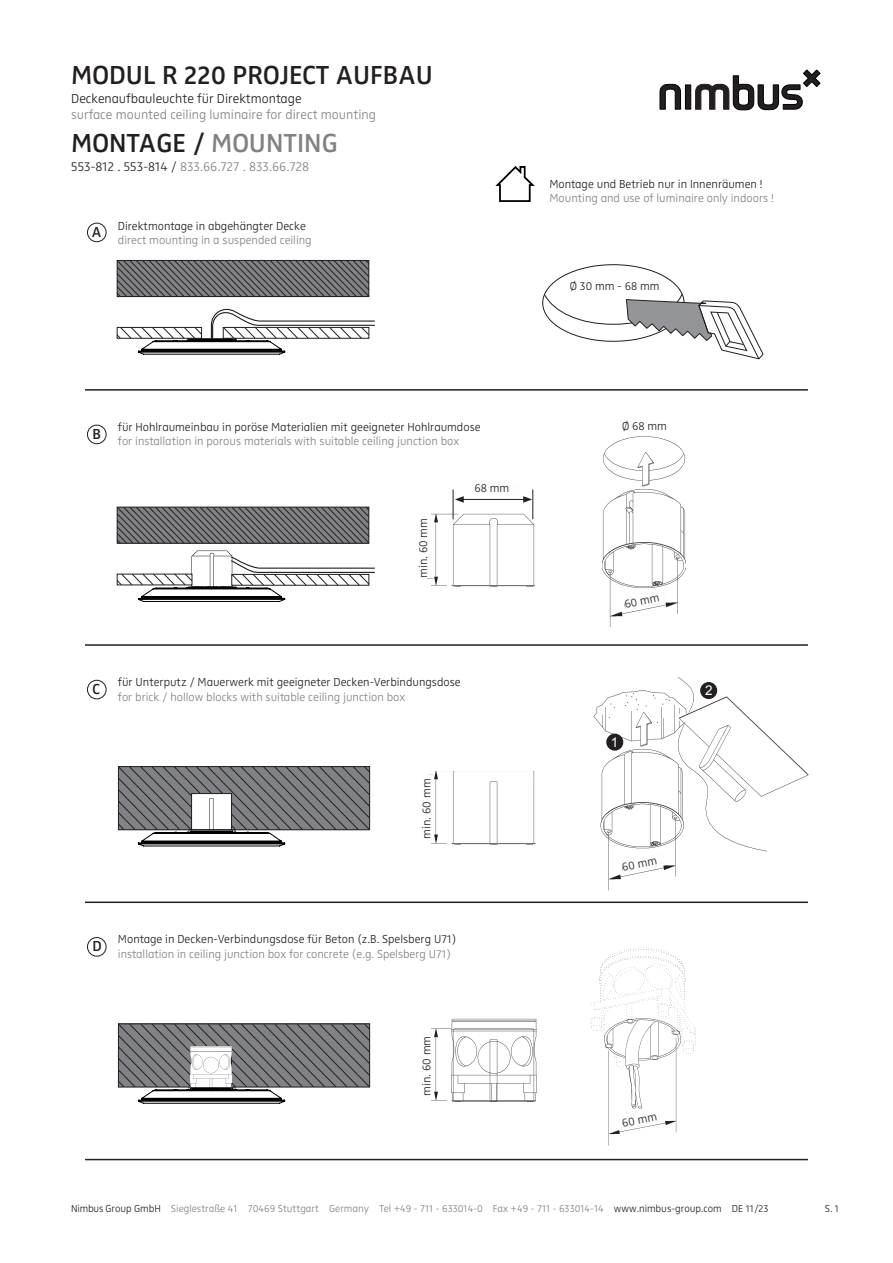
<style>
.page{position:relative;width:893px;height:1263px;background:#fff}
.page>*{position:absolute;margin:0;border:0;box-sizing:border-box;transform-origin:0 0}
.t1{font:27px "Zwo Semi Bold LF Plain Alt";color:#231f20}
.t2{font:15px "Zwo Semi Bold LF Plain Alt";color:#231f20}
.t3{font:13.5px "Zwo Light LF Plain Alt";color:#808285}
.t4{font:13.5px "Zwo Light LF Plain Alt";color:#231f20}
.t5{font:13.5px "Arial";color:#fff}
.t6{font:12px "Zwo Light LF Plain Alt";color:#231f20}
.t7{font:12px "Zwo Light LF Plain Alt";color:#808285}
.t8{font:10.5px "Zwo Light LF Plain Alt";color:#808285}
.t9{font:10.5px "Zwo Light LF Plain Alt";color:#231f20}
.s1{color:#808285}
.s2{color:#231f20}
</style>
<div class="page">
<svg style="left:660px;top:70px;width:160px;height:40px"></svg>
<svg style="left:495px;top:166px;width:40px;height:36px"></svg>
<svg style="left:543px;top:293px;width:221px;height:67px"></svg>
<svg style="left:116px;top:260px;width:254px;height:37px;background:#67686a"></svg>
<div style="left:87px;top:223px;width:19px;height:19px;border:1px solid #231f20;border-radius:50%"></div>
<div style="left:87px;top:425px;width:19px;height:19px;border:1px solid #231f20;border-radius:50%"></div>
<hr style="left:85px;top:389px;width:723px;height:2px;background:#231f20">
<img style="left:191px;top:550px;width:42px;height:6px">
<img style="left:602px;top:436px;width:83px;height:191px">
<svg style="left:623px;top:590px;width:44px;height:20px"></svg>
<img style="left:427px;top:511px;width:107px;height:76px">
<div style="left:418px;top:516px;width:15px;height:62px;background:#fdfdfd"></div>
<hr style="left:461px;top:499px;width:65px;height:1px;background:#231f20">
<svg style="left:455px;top:496px;width:9px;height:7px"></svg>
<svg style="left:523px;top:496px;width:9px;height:7px"></svg>
<hr style="left:453px;top:489px;width:1px;height:30px;background:#231f20">
<hr style="left:533px;top:489px;width:1px;height:30px;background:#231f20">
<svg style="left:116px;top:506px;width:254px;height:38px;background:#6a6a6d"></svg>
<hr style="left:85px;top:644px;width:723px;height:2px;background:#231f20">
<img style="left:594px;top:677px;width:214px;height:213px">
<img style="left:428px;top:771px;width:107px;height:74px">
<div style="left:421px;top:775px;width:13px;height:63px;background:#fdfdfd"></div>
<svg style="left:621px;top:854px;width:44px;height:20px"></svg>
<div style="left:87px;top:680px;width:19px;height:19px;border:1px solid #231f20;border-radius:50%"></div>
<hr style="left:85px;top:901px;width:723px;height:2px;background:#231f20">
<img style="left:431px;top:1029px;width:104px;height:73px">
<div style="left:421px;top:1033px;width:13px;height:63px;background:#fdfdfd"></div>
<div style="left:87px;top:937px;width:19px;height:19px;border:1px solid #231f20;border-radius:50%"></div>
<hr style="left:85px;top:1159px;width:723px;height:1px;background:#231f20">
<img style="left:451px;top:1018px;width:86px;height:83px">
<img style="left:590px;top:948px;width:105px;height:197px">
<svg style="left:621px;top:1110px;width:40px;height:20px"></svg>
<svg style="left:116px;top:308px;width:259px;height:47px"></svg>
<svg style="left:116px;top:556px;width:259px;height:46px"></svg>
<svg style="left:117px;top:766px;width:254px;height:80px"></svg>
<svg style="left:117px;top:1023px;width:254px;height:81px"></svg>
<div style="left:607px;top:734px;width:15px;height:16px;background:#231f20;border-radius:50%"></div>
<div style="left:606px;top:734px;width:17px;height:17px;border:2px solid #231f20;border-radius:50%"></div>
<div style="left:701px;top:683px;width:15px;height:15px;background:#231f20;border-radius:50%"></div>
<div style="left:700px;top:682px;width:17px;height:17px;border:2px solid #231f20;border-radius:50%"></div>
<h1 class="t1" style="left:71px;top:59px;width:363px">MODUL R 220 PROJECT AUFBAU</h1>
<p class="t4" style="left:71px;top:91px;width:232px">Deckenaufbauleuchte für Direktmontage</p>
<p class="t3" style="left:71px;top:107px;width:306px">surface mounted ceiling luminaire for direct mounting</p>
<h1 class="t1" style="left:71px;top:127px;width:268px">MONTAGE / <span class="s1">MOUNTING</span></h1>
<p class="t3" style="left:71px;top:158px;width:239px"><span class="s2">553-812 . 553-814 /</span> 833.66.727 . 833.66.728</p>
<p class="t2" style="left:92px;top:223px;width:11px">A</p>
<p class="t6" style="left:118px;top:218px;width:190px">Direktmontage in abgehängter Decke</p>
<p class="t7" style="left:118px;top:233px;width:195px">direct mounting in a suspended ceiling</p>
<p class="t6" style="left:549px;top:176px;width:215px">Montage und Betrieb nur in Innenräumen !</p>
<p class="t7" style="left:549px;top:191px;width:226px">Mounting and use of luminaire only indoors !</p>
<p class="t6" style="left:570px;top:278px;width:91px">Ø 30 mm - 68 mm</p>
<p class="t2" style="left:93px;top:425px;width:10px">B</p>
<p class="t6" style="left:118px;top:420px;width:364px">für Hohlraumeinbau in poröse Materialien mit geeigneter Hohlraumdose</p>
<p class="t7" style="left:118px;top:434px;width:343px">for installation in porous materials with suitable ceiling junction box</p>
<p class="t6" style="left:416px;top:578px;width:61px;rotate:-90deg">min. 60 mm</p>
<p class="t6" style="left:474px;top:480px;width:36px">68 mm</p>
<p class="t2" style="left:93px;top:680px;width:9px">C</p>
<p class="t6" style="left:118px;top:675px;width:344px">für Unterputz / Mauerwerk mit geeigneter Decken-Verbindungsdose</p>
<p class="t7" style="left:118px;top:689px;width:289px">for brick / hollow blocks with suitable ceiling junction box</p>
<p class="t6" style="left:419px;top:838px;width:61px;rotate:-90deg">min. 60 mm</p>
<p class="t2" style="left:92px;top:937px;width:11px">D</p>
<p class="t6" style="left:118px;top:932px;width:340px">Montage in Decken-Verbindungsdose für Beton (z.B. Spelsberg U71)</p>
<p class="t7" style="left:118px;top:947px;width:335px">installation in ceiling junction box for concrete (e.g. Spelsberg U71)</p>
<p class="t6" style="left:419px;top:1096px;width:61px;rotate:-90deg">min. 60 mm</p>
<p class="t6" style="left:622px;top:419px;width:46px">Ø 68 mm</p>
<p class="t6" style="left:623px;top:597px;width:37px;rotate:-12deg">60 mm</p>
<p class="t5" style="left:611px;top:733px;width:9px">1</p>
<p class="t6" style="left:621px;top:860px;width:37px;rotate:-12deg">60 mm</p>
<p class="t5" style="left:705px;top:681px;width:9px">2</p>
<p class="t6" style="left:621px;top:1116px;width:37px;rotate:-12deg">60 mm</p>
<p class="t8" style="left:71px;top:1203px;width:699px"><span class="s2">Nimbus Group GmbH</span> Sieglestraße 41 70469 Stuttgart Germany Tel +49 - 711 - 633014-0 Fax +49 - 711 - 633014-14 <span class="s2">www.nimbus-group.com DE 11/23</span></p>
<p class="t9" style="left:825px;top:1203px;width:16px">S. 1</p>
</div>
